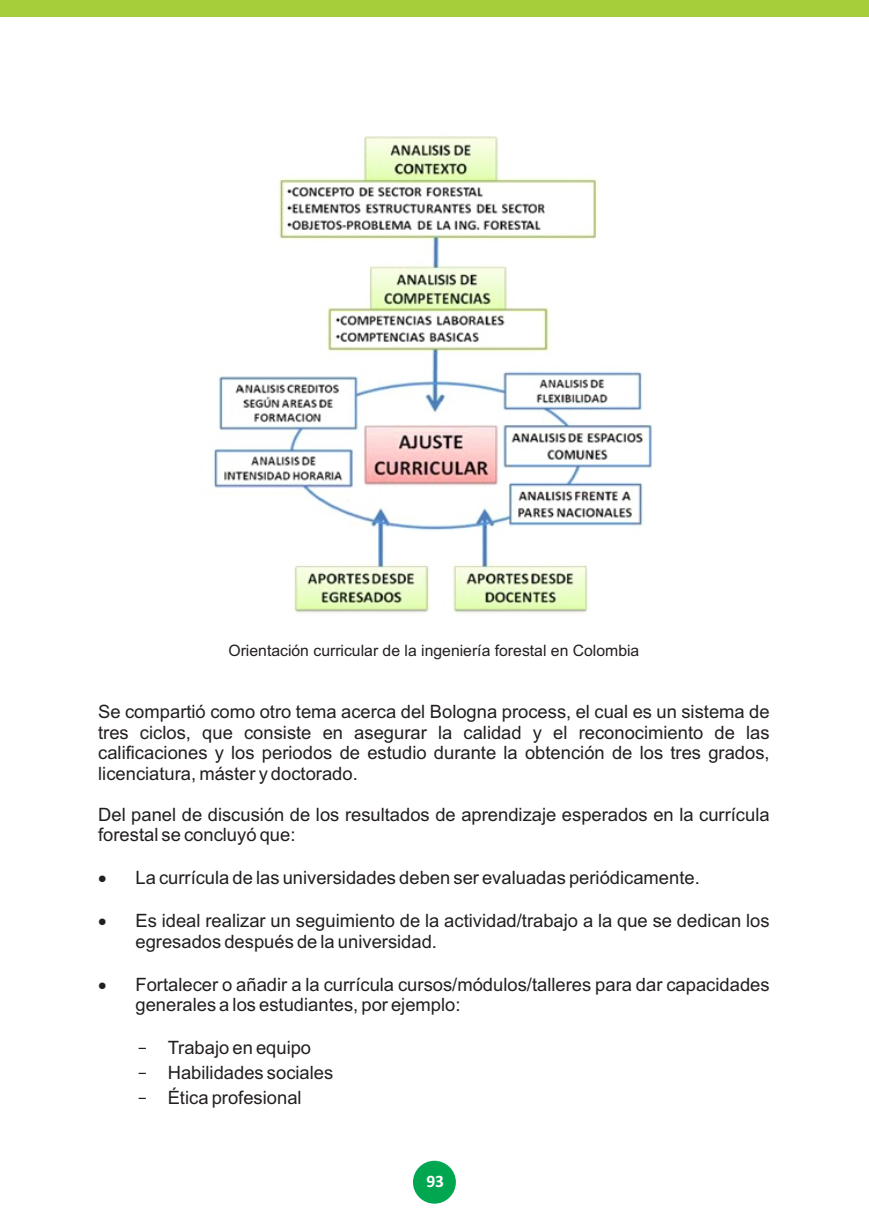
<style>
.page{position:relative;width:869px;height:1226px;background:#fff}
.page>*{position:absolute;margin:0;border:0;box-sizing:border-box;transform-origin:0 0}
.t1{font:18.38px/20.5px "Arial";color:#231f20}
.t2{font:700 17.5px "Calibri";color:#fff}
.t3{font:15.75px "Arial";color:#231f20}
.s1{font-family:"Vrinda"}
</style>
<div class="page">
<img style="left:213px;top:136px;width:440px;height:477px">
<div style="left:413px;top:1160px;width:42px;height:43px;background:#00a650;border-radius:50%"></div>
<div style="left:0;top:0;width:868px;height:17px;background:#a6ce39"></div>
<p class="t3" style="left:228px;top:644px;width:412px">Orientación curricular de la ingeniería forestal en Colombia</p>
<p class="t1" style="left:98px;top:703px;width:672px;text-align:justify">Se compartió como otro tema acerca del Bologna process, el cual es un sistema de tres ciclos, que consiste en asegurar la calidad y el reconocimiento de las calificaciones y los periodos de estudio durante la obtención de los tres grados, licenciatura, máster y doctorado.</p>
<p class="t1" style="left:98px;top:805px;width:672px">Del panel de discusión de los resultados de aprendizaje esperados en la currícula forestal se concluyó que:</p>
<p class="t1" style="left:98px;top:868px;width:603px">• La currícula de las universidades deben ser evaluadas periódicamente.</p>
<p class="t1" style="left:135px;top:911px;width:635px;text-indent:-37px">• Es ideal realizar un seguimiento de la actividad/trabajo a la que se dedican los egresados después de la universidad.</p>
<p class="t1" style="left:135px;top:975px;width:635px;text-indent:-37px">• Fortalecer o añadir a la currícula cursos/módulos/talleres para dar capacidades generales a los estudiantes, por ejemplo:</p>
<p class="t1" style="left:137px;top:1038px;width:176px"><span class="s1">-</span> Trabajo en equipo</p>
<p class="t1" style="left:137px;top:1063px;width:198px"><span class="s1">-</span> Habilidades sociales</p>
<p class="t1" style="left:137px;top:1088px;width:166px"><span class="s1">-</span> Ética profesional</p>
<p class="t2" style="left:426px;top:1173px;width:19px">93</p>
</div>
